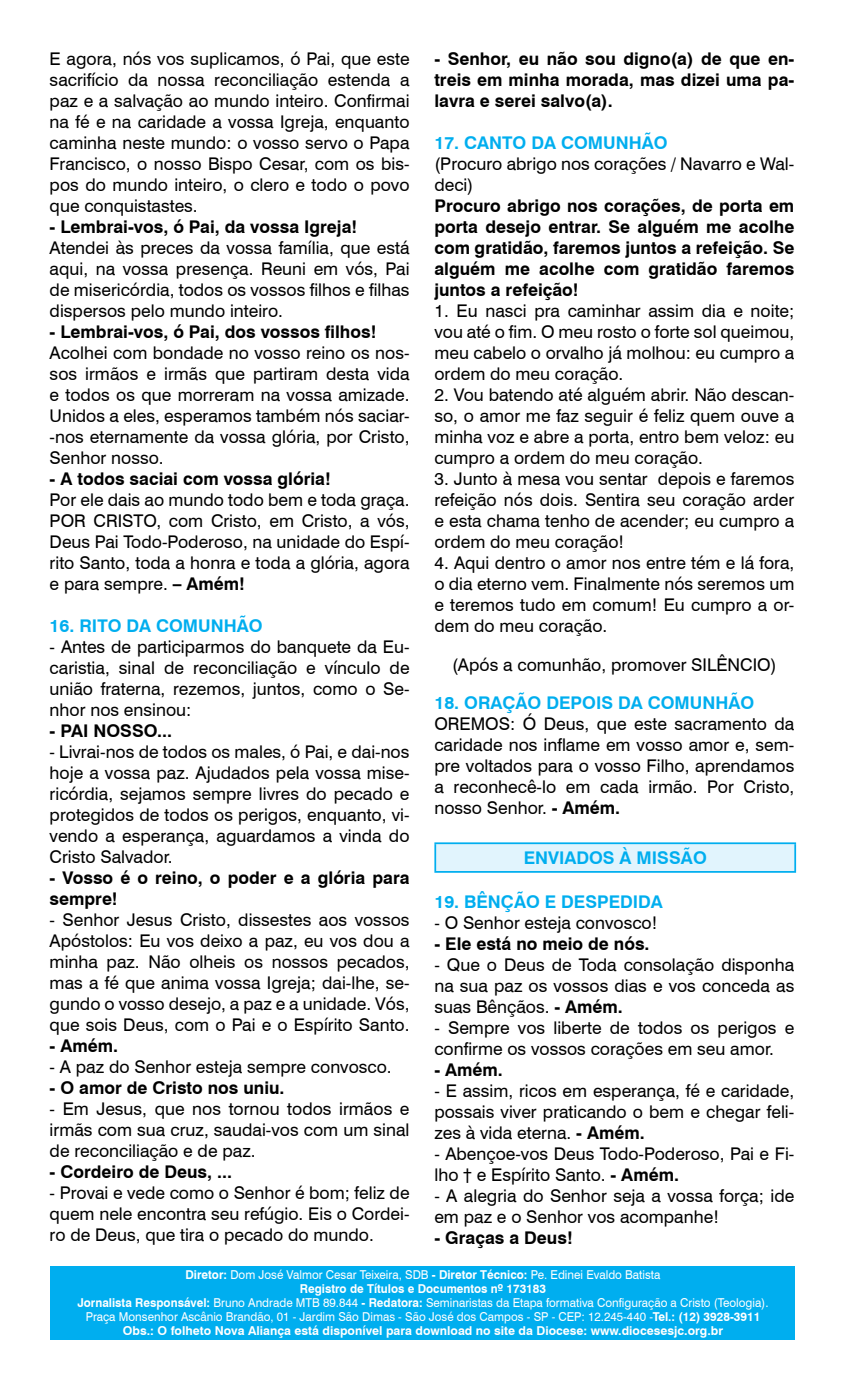
<style>
.page{position:relative;width:844px;height:1389px;background:#fff}
.page>*{position:absolute;margin:0;border:0;box-sizing:border-box;transform-origin:0 0}
.t1{font:17.5px/21px "Swiss 721 BT";color:#000;text-align:justify}
.t2{font:700 17.5px/21px "Swiss 721 BT";color:#000;text-align:justify}
.t3{font:700 17.5px "Swiss 721 BT";color:#00aeef}
.t4{font:12.25px/14px "Swiss 721 BT";color:#fff;text-align:center;scale:.95 1}
.s1{font-weight:700}
</style>
<div class="page">
<div style="left:51px;top:1266px;width:744px;height:73px;background:#00aeef"></div>
<div style="left:435px;top:843px;width:360px;height:29px;background:#e1f4fd"></div>
<hr style="left:434px;top:842px;width:361px;height:2px;background:#00aeef">
<hr style="left:434px;top:844px;width:2px;height:27px;background:#00aeef">
<svg style="left:794px;top:844px;width:1px;height:27px"></svg>
<hr style="left:434px;top:871px;width:361px;height:2px;background:#00aeef">
<p class="t1" style="left:50px;top:48px;width:361px">E agora, nós vos suplicamos, ó Pai, que este sacrifício da nossa reconciliação estenda a paz e a salvação ao mundo inteiro. Confirmai na fé e na caridade a vossa Igreja, enquanto caminha neste mundo: o vosso servo o Papa Francisco, o nosso Bispo Cesar, com os bis&shy;pos do mundo inteiro, o clero e todo o povo que conquistastes.</p>
<p class="t2" style="left:50px;top:216px;width:309px">- Lembrai-vos, ó Pai, da vossa Igreja!</p>
<p class="t1" style="left:50px;top:237px;width:361px">Atendei às preces da vossa família, que está aqui, na vossa presença. Reuni em vós, Pai de misericórdia, todos os vossos filhos e filhas dispersos pelo mundo inteiro.</p>
<p class="t2" style="left:50px;top:321px;width:328px">- Lembrai-vos, ó Pai, dos vossos filhos!</p>
<p class="t1" style="left:50px;top:342px;width:361px">Acolhei com bondade no vosso reino os nos&shy;sos irmãos e irmãs que partiram desta vida e todos os que morreram na vossa amizade.<br>Unidos a eles, esperamos também nós saciar--nos eternamente da vossa glória, por Cristo, Senhor nosso.</p>
<p class="t2" style="left:50px;top:468px;width:282px">- A todos saciai com vossa glória!</p>
<p class="t1" style="left:50px;top:489px;width:361px">Por ele dais ao mundo todo bem e toda graça.<br>POR CRISTO, com Cristo, em Cristo, a vós, Deus Pai Todo-Poderoso, na unidade do Espí&shy;rito Santo, toda a honra e toda a glória, agora e para sempre. <span class="s1">– Amém!</span></p>
<p class="t3" style="left:50px;top:614px;width:214px">16. RITO DA COMUNHÃO</p>
<p class="t1" style="left:50px;top:636px;width:361px">- Antes de participarmos do banquete da Eu&shy;caristia, sinal de reconciliação e vínculo de união fraterna, rezemos, juntos, como o Se&shy;nhor nos ensinou:</p>
<p class="t2" style="left:50px;top:720px;width:124px">- PAI NOSSO...</p>
<p class="t1" style="left:50px;top:741px;width:361px">- Livrai-nos de todos os males, ó Pai, e dai-nos hoje a vossa paz. Ajudados pela vossa mise&shy;ricórdia, sejamos sempre livres do pecado e protegidos de todos os perigos, enquanto, vi&shy;vendo a esperança, aguardamos a vinda do Cristo Salvador.</p>
<p class="t2" style="left:50px;top:867px;width:361px">- Vosso é o reino, o poder e a glória para sempre!</p>
<p class="t1" style="left:50px;top:909px;width:361px">- Senhor Jesus Cristo, dissestes aos vossos Apóstolos: Eu vos deixo a paz, eu vos dou a minha paz. Não olheis os nossos pecados, mas a fé que anima vossa Igreja; dai-lhe, se&shy;gundo o vosso desejo, a paz e a unidade. Vós, que sois Deus, com o Pai e o Espírito Santo.</p>
<p class="t2" style="left:50px;top:1035px;width:70px">- Amém.</p>
<p class="t1" style="left:50px;top:1056px;width:343px">- A paz do Senhor esteja sempre convosco.</p>
<p class="t2" style="left:50px;top:1077px;width:236px">- O amor de Cristo nos uniu.</p>
<p class="t1" style="left:50px;top:1098px;width:361px">- Em Jesus, que nos tornou todos irmãos e irmãs com sua cruz, saudai-vos com um sinal de reconciliação e de paz.</p>
<p class="t2" style="left:50px;top:1161px;width:184px">- Cordeiro de Deus, ...</p>
<p class="t1" style="left:50px;top:1182px;width:361px">- Provai e vede como o Senhor é bom; feliz de quem nele encontra seu refúgio. Eis o Cordei&shy;ro de Deus, que tira o pecado do mundo.</p>
<p class="t2" style="left:434px;top:48px;width:361px">- Senhor, eu não sou digno(a) de que en&shy;treis em minha morada, mas dizei uma pa&shy;lavra e serei salvo(a).</p>
<p class="t3" style="left:434px;top:131px;width:234px">17. CANTO DA COMUNHÃO</p>
<p class="t1" style="left:434px;top:153px;width:361px">(Procuro abrigo nos corações / Navarro e Wal&shy;deci)</p>
<p class="t2" style="left:434px;top:195px;width:361px">Procuro abrigo nos corações, de porta em porta desejo entrar. Se alguém me acolhe com gratidão, faremos juntos a refeição. Se alguém me acolhe com gratidão faremos juntos a refeição!</p>
<p class="t1" style="left:434px;top:300px;width:361px">1. Eu nasci pra caminhar assim dia e noite; vou até o fim. O meu rosto o forte sol queimou, meu cabelo o orvalho já molhou: eu cumpro a ordem do meu coração.</p>
<p class="t1" style="left:434px;top:384px;width:361px">2. Vou batendo até alguém abrir. Não descan&shy;so, o amor me faz seguir é feliz quem ouve a minha voz e abre a porta, entro bem veloz: eu cumpro a ordem do meu coração.</p>
<p class="t1" style="left:434px;top:468px;width:361px">3. Junto à mesa vou sentar depois e faremos refeição nós dois. Sentira seu coração arder e esta chama tenho de acender; eu cumpro a ordem do meu coração!</p>
<p class="t1" style="left:434px;top:552px;width:361px">4. Aqui dentro o amor nos entre tém e lá fora, o dia eterno vem. Finalmente nós seremos um e teremos tudo em comum! Eu cumpro a or&shy;dem do meu coração.</p>
<p class="t1" style="left:452px;top:653px;width:326px">(Após a comunhão, promover SILÊNCIO)</p>
<p class="t3" style="left:434px;top:691px;width:321px">18. ORAÇÃO DEPOIS DA COMUNHÃO</p>
<p class="t1" style="left:434px;top:713px;width:361px">OREMOS: Ó Deus, que este sacramento da caridade nos inflame em vosso amor e, sem&shy;pre voltados para o vosso Filho, aprendamos a reconhecê-lo em cada irmão. Por Cristo, nosso Senhor. <span class="s1">- Amém.</span></p>
<p class="t3" style="left:523px;top:845px;width:184px">ENVIADOS À MISSÃO</p>
<p class="t3" style="left:434px;top:889px;width:230px">19. BÊNÇÃO E DESPEDIDA</p>
<p class="t1" style="left:434px;top:911px;width:224px">- O Senhor esteja convosco!</p>
<p class="t2" style="left:434px;top:932px;width:216px">- Ele está no meio de nós.</p>
<p class="t1" style="left:434px;top:953px;width:361px">- Que o Deus de Toda consolação disponha na sua paz os vossos dias e vos conceda as suas Bênçãos. <span class="s1">- Amém.</span></p>
<p class="t1" style="left:434px;top:1016px;width:361px">- Sempre vos liberte de todos os perigos e confirme os vossos corações em seu amor.</p>
<p class="t2" style="left:434px;top:1058px;width:70px">- Amém.</p>
<p class="t1" style="left:434px;top:1079px;width:361px">- E assim, ricos em esperança, fé e caridade, possais viver praticando o bem e chegar feli&shy;zes à vida eterna. <span class="s1">- Amém.</span></p>
<p class="t1" style="left:434px;top:1142px;width:361px">- Abençoe-vos Deus Todo-Poderoso, Pai e Fi&shy;lho † e Espírito Santo. <span class="s1">- Amém.</span></p>
<p class="t1" style="left:434px;top:1184px;width:361px">- A alegria do Senhor seja a vossa força; ide em paz e o Senhor vos acompanhe!</p>
<p class="t2" style="left:434px;top:1226px;width:140px">- Graças a Deus!</p>
<p class="t4" style="left:77px;top:1267px;width:728px"><span class="s1">Diretor:</span> Dom José Valmor Cesar Teixeira, SDB <span class="s1">- Diretor Técnico:</span> Pe. Edinei Evaldo Batista<br><span class="s1">Registro de Títulos e Documentos nº 173183<br>Jornalista Responsável:</span> Bruno Andrade MTB 89.844 <span class="s1">- Redatora:</span> Seminaristas da Etapa formativa Configuração a Cristo (Teologia).<br>Praça Monsenhor Ascânio Brandão, 01 - Jardim São Dimas - São José dos Campos - SP - CEP: 12.245-440 -<span class="s1">Tel.: (12) 3928-3911<br>Obs.: O folheto Nova Aliança está disponível para download no site da Diocese: www.diocesesjc.org.br</span></p>
</div>
